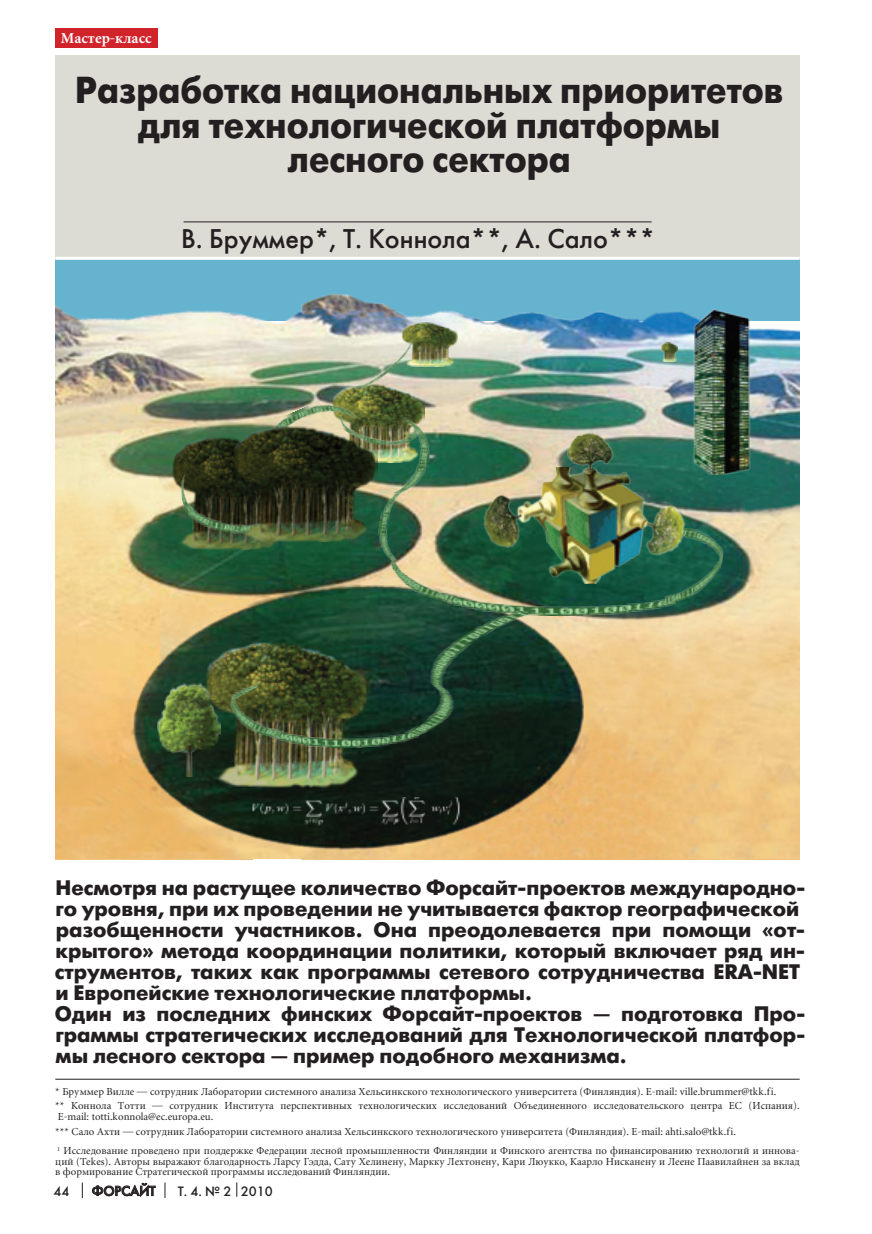
<style>
.page{position:relative;width:872px;height:1234px;background:#fff}
.page>*{position:absolute;margin:0;border:0;box-sizing:border-box;transform-origin:0 0}
.t1{font:700 37.5px/34.5px "Futura Futuris C";color:#231f20;text-align:center;scale:.92 1}
.t2{font:27px "Futura Futuris C";color:#231f20}
.t3{font:700 21px/21px "Futura Futuris C";color:#231f20}
.t4{font:700 15px "Miniature";color:#fff}
.t5{font:13.5px "Futura Futuris C";color:#231f20}
.t6{font:10.5px/14.7px "Miniature";color:#231f20}
</style>
<div class="page">
<svg style="left:82px;top:1182px;width:1px;height:15px"></svg>
<svg style="left:165px;top:1182px;width:1px;height:15px"></svg>
<svg style="left:92px;top:1182px;width:64px;height:15px"></svg>
<div style="left:55px;top:28px;width:102px;height:20px;background:#d1232a"></div>
<svg style="left:236px;top:1182px;width:1px;height:14px"></svg>
<div style="left:55px;top:55px;width:744px;height:204px;background:#dcdbd4"></div>
<hr style="left:55px;top:1078px;width:744px;height:1px;background:#231f20">
<hr style="left:183px;top:221px;width:468px;height:1px;background:#231f20">
<img style="left:302px;top:858px;width:497px;height:1px">
<div style="left:55px;top:260px;width:744px;height:61px;background:#66b3cf"></div>
<img style="left:55px;top:293px;width:744px;height:565px">
<img style="left:322px;top:383px;width:103px;height:79px">
<img style="left:395px;top:322px;width:62px;height:44px">
<img style="left:353px;top:339px;width:67px;height:56px">
<img style="left:373px;top:483px;width:37px;height:77px">
<img style="left:390px;top:417px;width:45px;height:78px">
<img style="left:256px;top:389px;width:101px;height:37px">
<img style="left:202px;top:641px;width:167px;height:145px">
<img style="left:267px;top:713px;width:151px;height:34px">
<img style="left:220px;top:694px;width:75px;height:45px">
<img style="left:207px;top:680px;width:53px;height:20px">
<img style="left:372px;top:683px;width:109px;height:53px">
<img style="left:358px;top:423px;width:46px;height:26px">
<img style="left:393px;top:427px;width:31px;height:17px">
<img style="left:335px;top:414px;width:23px;height:12px">
<img style="left:158px;top:436px;width:130px;height:113px">
<img style="left:174px;top:473px;width:26px;height:43px">
<img style="left:185px;top:494px;width:32px;height:44px">
<img style="left:245px;top:797px;width:219px;height:31px">
<img style="left:157px;top:682px;width:63px;height:94px">
<img style="left:684px;top:303px;width:73px;height:171px">
<img style="left:447px;top:581px;width:229px;height:34px">
<img style="left:376px;top:554px;width:92px;height:49px">
<img style="left:397px;top:606px;width:159px;height:85px">
<img style="left:659px;top:342px;width:18px;height:20px">
<img style="left:662px;top:561px;width:64px;height:45px">
<img style="left:694px;top:526px;width:37px;height:35px">
<img style="left:515px;top:467px;width:135px;height:116px">
<img style="left:567px;top:428px;width:49px;height:45px">
<img style="left:473px;top:484px;width:58px;height:70px">
<img style="left:632px;top:495px;width:62px;height:73px">
<img style="left:217px;top:426px;width:160px;height:115px">
<hr style="left:55px;top:257px;width:744px;height:3px;background:#fff">
<h3 class="t4" style="left:61px;top:31px;width:92px">Мастер-класс</h3>
<h1 class="t1" style="left:75px;top:74px;width:771px">Разработка национальных приоритетов для технологической платформы лесного сектора</h1>
<h2 class="t2" style="left:181px;top:223px;width:476px">В. Бруммер*, Т. Коннола**, А. Сало***</h2>
<p class="t3" style="left:55px;top:877px;width:752px">Несмотря на растущее количество Форсайт-проектов международно&shy;го уровня, при их проведении не учитывается фактор географической разобщенности участников. Она преодолевается при помощи «от&shy;крытого» метода координации политики, который включает ряд ин&shy;струментов, таких как программы сетевого сотрудничества ERA-NET и Европейские технологические платформы.<br>Один из последних финских Форсайт-проектов — подготовка Про&shy;граммы стратегических исследований для Технологической платфор&shy;мы лесного сектора — пример подобного механизма.</p>
<p class="t6" style="left:55px;top:1083px;width:746px">* Бруммер Вилле — сотрудник Лаборатории системного анализа Хельсинкского технологического университета (Финляндия). E-mail: ville.brummer@tkk.fi.<br>** Коннола Тотти — сотрудник Института перспективных технологических исследований Объединенного исследовательского центра ЕС (Испания).</p>
<p class="t6" style="left:55px;top:1109px;width:682px">E-mail: totti.konnola@ec.europa.eu.<br>*** Сало Ахти — сотрудник Лаборатории системного анализа Хельсинкского технологического университета (Финляндия). E-mail: ahti.salo@tkk.fi.</p>
<p class="t6" style="left:55px;top:1145px;width:746px;line-height:10.5px;text-align:justify"><sup>1</sup> Исследование проведено при поддержке Федерации лесной промышленности Финляндии и Финского агентства по финансированию технологий и иннова&shy;ций (Tekes). Авторы выражают благодарность Ларсу Гэдда, Сату Хелинену, Маркку Лехтонену, Кари Люукко, Каарло Нисканену и Леене Паавилайнен за вклад в формирование Стратегической программы исследований Финляндии.</p>
<p class="t5" style="left:54px;top:1182px;width:17px">44</p>
<p class="t5" style="left:92px;top:1182px;width:65px">Форсайт</p>
<p class="t5" style="left:178px;top:1182px;width:96px">Т. 4. № 2 2010</p>
</div>
